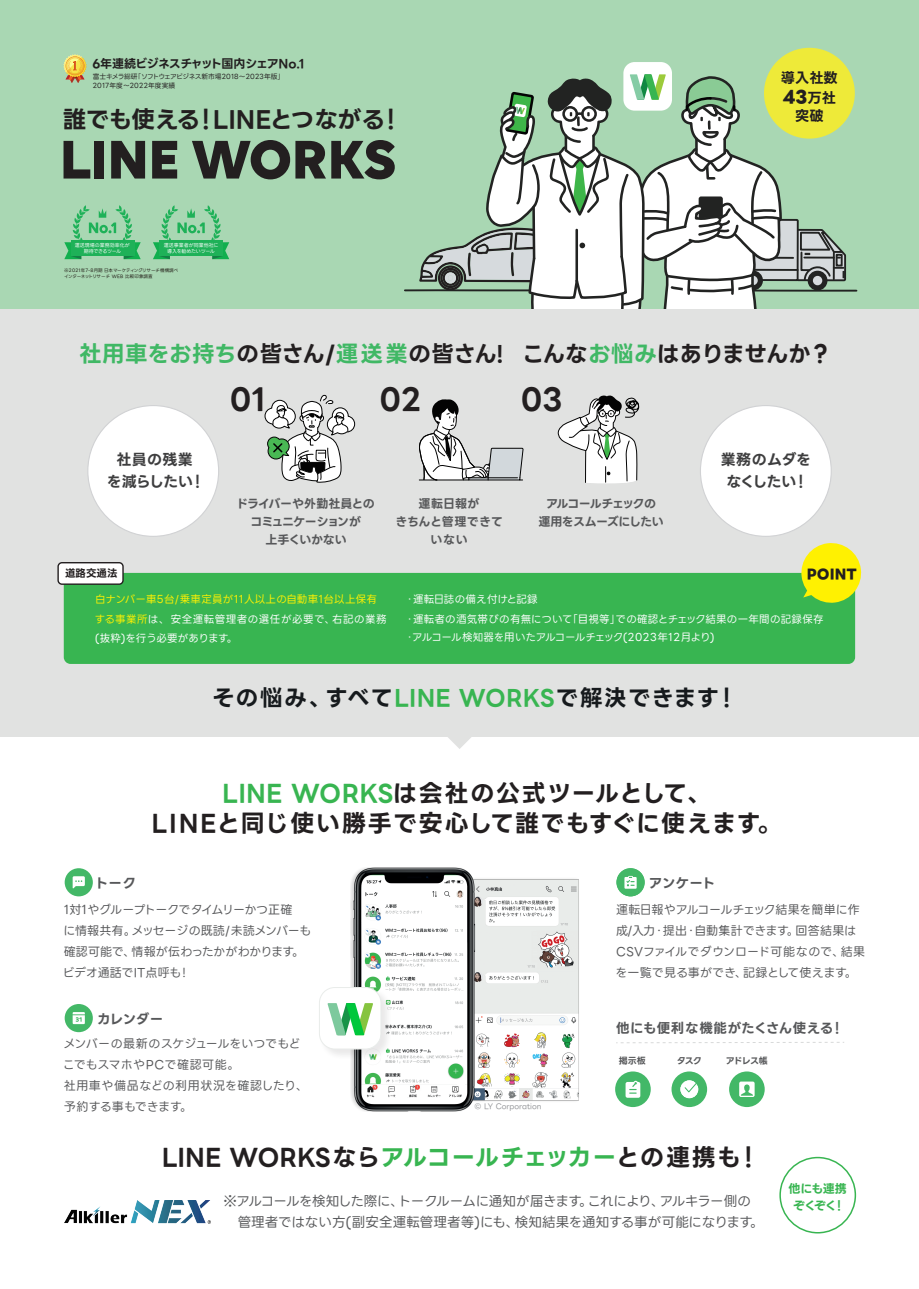
<style>
.page{position:relative;width:919px;height:1289px;background:#fff}
.page>*{position:absolute;margin:0;border:0;box-sizing:border-box;transform-origin:0 0}
.t1{font:700 30px "LINE Seed JP OTF";color:#231f20}
.t2{font:700 24px/30px "LINE Seed JP OTF";letter-spacing:.04em;color:#231f20;text-align:center}
.t3{font:700 24px "LINE Seed JP OTF";letter-spacing:.015em;color:#231f20}
.t4{font:700 23.55px "LINE Seed JP OTF";color:#231f20}
.t5{font:700 22.5px "LINE Seed JP OTF";letter-spacing:-.005em;color:#231f20}
.t6{font:700 22.5px "LINE Seed JP OTF";letter-spacing:.03em;color:#161a1d}
.t7{font:800 17.1px "LINE Seed JP OTF";color:#231f20}
.t8{font:700 15px/22.5px "LINE Seed JP OTF";color:#3e3e3f;text-align:center}
.t9{font:700 14.25px "LINE Seed JP OTF";color:#231f20}
.t10{font:13.5px/21px "LINE Seed JP OTF";letter-spacing:-.015em;color:#57585a}
.t11{font:700 13.5px "LINE Seed JP OTF";letter-spacing:.03em;color:#57585a}
.t12{font:700 13.5px "LINE Seed JP OTF";letter-spacing:.01em;color:#57585a}
.t13{font:800 13.5px "LINE Seed JP OTF";letter-spacing:.005em;color:#231f20}
.t14{font:12px/21px "LINE Seed JP OTF";color:#57585a}
.t15{font:700 12px/18px "LINE Seed JP OTF";letter-spacing:-.04em;color:#57585a;text-align:center}
.t16{font:700 12px/18px "LINE Seed JP OTF";letter-spacing:-.07em;color:#57585a;text-align:center}
.t17{font:700 12px "LINE Seed JP OTF";letter-spacing:-.045em;color:#231f20}
.t18{font:700 12px/18px "LINE Seed JP OTF";letter-spacing:.005em;color:#57585a;text-align:center}
.t19{font:700 12px/16.6px "LINE Seed JP OTF";letter-spacing:-.07em;color:#38b551;text-align:center}
.t20{font:10.5px/19.5px "LINE Seed JP OTF";letter-spacing:.025em;color:#fff}
.t21{font:10.5px "LINE Seed JP OTF";letter-spacing:-.02em;color:#fff}
.t22{font:700 10.5px "LINE Seed JP OTF";color:#231f20}
.t23{font:700 9px "LINE Seed JP OTF";letter-spacing:-.09em;color:#57585a}
.t24{font:7.5px "LINE Seed JP OTF";color:#939598}
.t25{font:6.75px/9px "LINE Seed JP OTF";color:#231f20}
.t26{font:4.95px/6px "LINE Seed JP OTF";color:#fff;text-align:center}
.t27{font:4.5px/6px "LINE Seed JP OTF";color:#1f1813}
.s1{font-weight:700;font-size:14.25px}
.s2{color:#40b865}
.s3{color:#fff101}
.s4{color:#38b551}
</style>
<div class="page">
<div style="left:0;top:0;width:918px;height:310px;background:#a9d7b3"></div>
<svg style="left:63px;top:141px;width:27px;height:37px"></svg>
<div style="left:94px;top:141px;width:10px;height:37px;background:#231f20"></div>
<svg style="left:111px;top:141px;width:34px;height:37px"></svg>
<svg style="left:152px;top:141px;width:25px;height:37px"></svg>
<svg style="left:192px;top:140px;width:203px;height:39px"></svg>
<div style="left:764px;top:48px;width:90px;height:91px;background:#eeea39;border-radius:50%"></div>
<svg style="left:616px;top:1042px;width:228px;height:1px"></svg>
<div style="left:65px;top:868px;width:28px;height:28px;background:#43b867;border-radius:50%"></div>
<svg style="left:73px;top:876px;width:12px;height:12px"></svg>
<svg style="left:729px;top:1071px;width:35px;height:36px"></svg>
<div style="left:65px;top:1004px;width:28px;height:28px;background:#43b867;border-radius:50%"></div>
<svg style="left:73px;top:1012px;width:12px;height:12px"></svg>
<div style="left:615px;top:1071px;width:35px;height:36px;background:#43b868;border-radius:50%"></div>
<svg style="left:625px;top:1080px;width:15px;height:17px"></svg>
<svg style="left:731px;top:736px;width:68px;height:493px"></svg>
<div style="left:616px;top:868px;width:28px;height:28px;background:#43b867;border-radius:50%"></div>
<svg style="left:624px;top:875px;width:12px;height:13px"></svg>
<div style="left:0;top:309px;width:918px;height:427px;background:#e1e2e1"></div>
<svg style="left:447px;top:736px;width:25px;height:13px"></svg>
<div style="left:88px;top:405px;width:131px;height:131px;background:#fff;border-radius:50%"></div>
<div style="left:700px;top:405px;width:131px;height:131px;background:#fff;border-radius:50%"></div>
<svg style="left:404px;top:63px;width:454px;height:459px"></svg>
<hr style="left:468px;top:477px;width:49px;height:1px;background:#030303">
<svg style="left:264px;top:394px;width:91px;height:179px"></svg>
<img style="left:64px;top:1200px;width:146px;height:23px">
<svg style="left:64px;top:205px;width:77px;height:54px"></svg>
<div style="left:71px;top:240px;width:63px;height:16px;background:#1eb158"></div>
<svg style="left:153px;top:205px;width:76px;height:54px"></svg>
<div style="left:159px;top:240px;width:64px;height:16px;background:#1eb158"></div>
<div style="left:671px;top:1071px;width:36px;height:36px;background:#43b867;border-radius:50%"></div>
<svg style="left:680px;top:1080px;width:18px;height:18px"></svg>
<div style="left:64px;top:573px;width:791px;height:91px;background:#38b551;border-radius:7px"></div>
<div style="left:58px;top:562px;width:65px;height:22px;background:#fff;border-radius:4px"></div>
<div style="left:57px;top:562px;width:67px;height:23px;border:1px solid #231f20;border-radius:4px"></div>
<div style="left:779px;top:1156px;width:77px;height:77px;border:2px solid #38b551;border-radius:50%"></div>
<svg style="left:63px;top:54px;width:24px;height:29px"></svg>
<img style="left:350px;top:867px;width:229px;height:244px">
<div style="left:457px;top:1084px;width:7px;height:13px;background:#fff"></div>
<img style="left:366px;top:1084px;width:96px;height:13px">
<img style="left:319px;top:984px;width:75px;height:78px">
<div style="left:319px;top:987px;width:62px;height:61px;background:#fff;border-radius:15px"></div>
<div style="left:319px;top:987px;width:62px;height:62px;border:1px solid #e9ecea;border-radius:15px"></div>
<svg style="left:327px;top:1003px;width:46px;height:32px"></svg>
<svg style="left:799px;top:543px;width:63px;height:61px"></svg>
<p class="t17" style="left:92px;top:57px;width:213px">6年連続ビジネスチャット国内シェアNo.1</p>
<p class="t25" style="left:93px;top:72px;width:193px">富士キメラ総研「ソフトウェアビジネス新市場2018～2023年版」<br>2017年度～2022年度実績</p>
<h3 class="t4" style="left:63px;top:106px;width:341px">誰でも使える！LINEとつながる！</h3>
<p class="t26" style="left:75px;top:242px;width:56px">運送現場の業務効率化が期待できるツール</p>
<p class="t26" style="left:164px;top:242px;width:56px">運送事業者が同業他社に導入を勧めたいツール</p>
<p class="t27" style="left:64px;top:268px;width:120px">※2021年7-8月期 日本マーケティングリサーチ機構調べ　インターネットリサーチ WEB 比較印象調査</p>
<p class="t9" style="left:780px;top:70px;width:58px">導入社数</p>
<h3 class="t7" style="left:782px;top:88px;width:55px">43<span class="s1">万社</span></h3>
<p class="t9" style="left:795px;top:107px;width:30px">突破</p>
<h3 class="t5" style="left:79px;top:341px;width:754px"><span class="s2">社用車をお持ち</span>の皆さん/<span class="s2">運送業</span>の皆さん! こんな<span class="s2">お悩み</span>はありませんか？</h3>
<h1 class="t1" style="left:230px;top:382px;width:37px">01</h1>
<h1 class="t1" style="left:379px;top:382px;width:43px">02</h1>
<h1 class="t1" style="left:521px;top:382px;width:43px">03</h1>
<p class="t8" style="left:107px;top:448px;width:100px">社員の残業<br>を減らしたい！</p>
<p class="t8" style="left:720px;top:448px;width:92px">業務のムダをなくしたい！</p>
<p class="t22" style="left:65px;top:567px;width:54px">道路交通法</p>
<p class="t15" style="left:236px;top:495px;width:140px">ドライバーや外勤社員とのコミュニケーションが<br>上手くいかない</p>
<p class="t18" style="left:395px;top:495px;width:109px">運転日報が<br>きちんと管理できていない</p>
<p class="t16" style="left:538px;top:495px;width:127px">アルコールチェックの<br>運用をスムーズにしたい</p>
<p class="t13" style="left:806px;top:566px;width:52px">POINT</p>
<p class="t20" style="left:95px;top:590px;width:293px"><span class="s3">白ナンバー車5台/乗車定員が11人以上の自動車1台以上保有する事業所</span>は、 安全運転管理者の選任が必要で、右記の業務(抜粋)を行う必要があります。</p>
<p class="t20" style="left:404px;top:590px;width:420px">・運転日誌の備え付けと記録　<br>・運転者の酒気帯びの有無について「目視等」での確認とチェック結果の一年間の記録保存</p>
<p class="t21" style="left:404px;top:629px;width:311px">・アルコール検知器を用いたアルコールチェック(2023年12月より)</p>
<h3 class="t6" style="left:212px;top:684px;width:527px">その悩み、すべて<span class="s4">LINE WORKS</span>で解決できます！</h3>
<h2 class="t2" style="left:151px;top:778px;width:631px"><span class="s4">LINE WORKS</span>は会社の公式ツールとして、<br>LINEと同じ使い勝手で安心して誰でもすぐに使えます。</h2>
<p class="t12" style="left:95px;top:875px;width:43px">トーク</p>
<p class="t12" style="left:648px;top:875px;width:68px">アンケート</p>
<p class="t14" style="left:63px;top:899px;width:250px">1対1やグループトークでタイムリーかつ正確<br>に情報共有。メッセージの既読/未読メンバーも確認可能で、情報が伝わったかがわかります。ビデオ通話でIT点呼も！</p>
<p class="t14" style="left:615px;top:899px;width:251px">運転日報やアルコールチェック結果を簡単に作成/入力・提出・自動集計できます。回答結果は<br>CSVファイルでダウンロード可能なので、結果を一覧で見る事ができ、記録として使えます。</p>
<p class="t12" style="left:97px;top:1011px;width:68px">カレンダー</p>
<p class="t14" style="left:63px;top:1034px;width:246px">メンバーの最新のスケジュールをいつでもどこでもスマホやPCで確認可能。<br>社用車や備品などの利用状況を確認したり、予約する事もできます。</p>
<p class="t24" style="left:474px;top:1100px;width:68px">© LY Corporation</p>
<p class="t11" style="left:616px;top:1020px;width:229px">他にも便利な機能がたくさん使える！</p>
<p class="t23" style="left:618px;top:1055px;width:28px">掲示板</p>
<p class="t23" style="left:676px;top:1055px;width:27px">タスク</p>
<p class="t23" style="left:726px;top:1055px;width:43px">アドレス帳</p>
<h2 class="t3" style="left:162px;top:1143px;width:600px">LINE WORKSなら<span class="s4">アルコールチェッカー</span>との連携も！</h2>
<p class="t10" style="left:238px;top:1190px;width:527px;text-indent:-14px">※アルコールを検知した際に、トークルームに通知が届きます。これにより、アルキラー側の管理者ではない方(副安全運転管理者等)にも、検知結果を通知する事が可能になります。</p>
<p class="t19" style="left:788px;top:1180px;width:60px">他にも連携ぞくぞく！</p>
</div>
